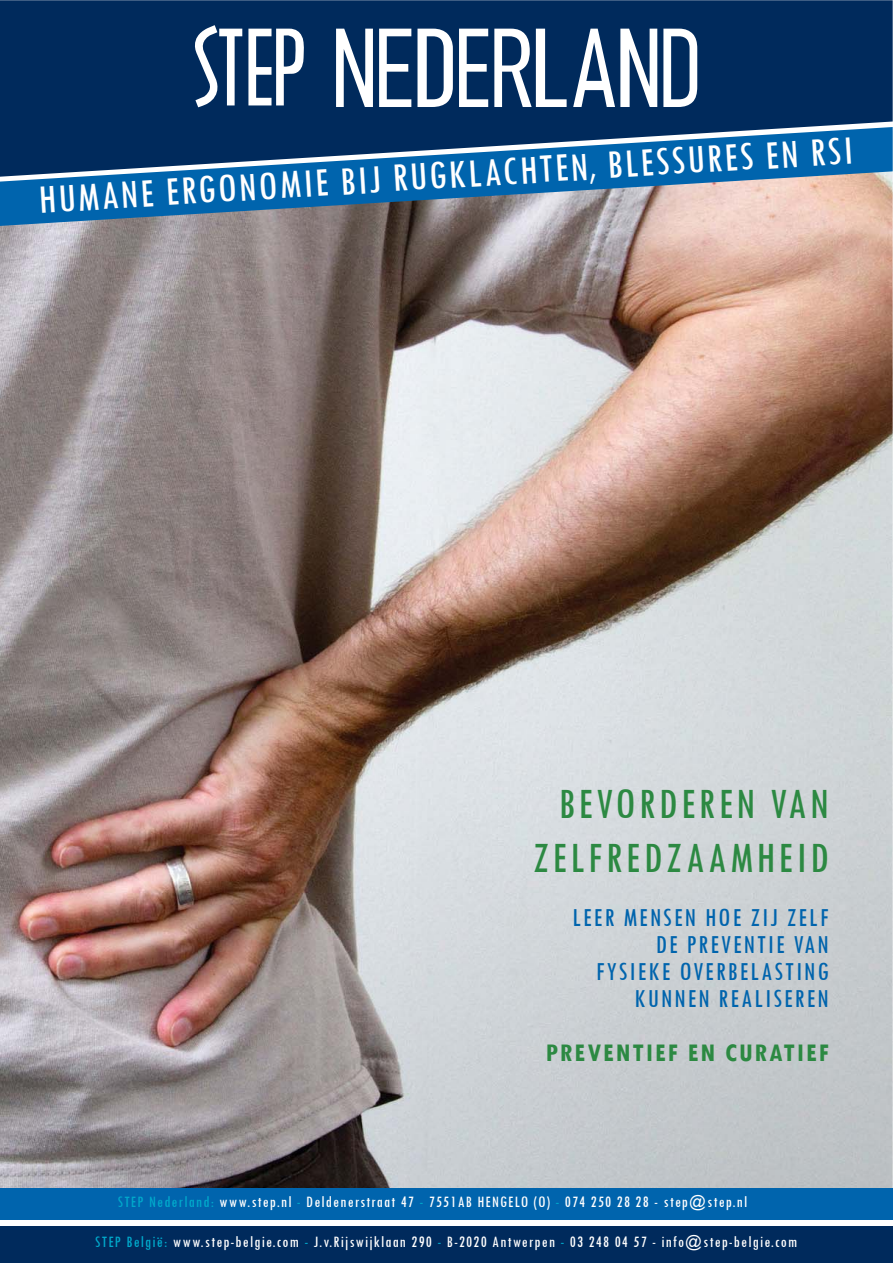
<style>
.page{position:relative;width:893px;height:1263px;background:#fff}
.page>*{position:absolute;margin:0;border:0;box-sizing:border-box;transform-origin:0 0}
.t1{font:condensed 45px/54px "Tw Cen";letter-spacing:.075em;color:#2c8942;text-align:center}
.t2{font:condensed 42px "Tw Cen";color:#fff}
.t3{font:condensed 27px/27px "Tw Cen";letter-spacing:.075em;color:#0064ad;text-align:right}
.t4{font:700 condensed 27px "Tw Cen";letter-spacing:.075em;color:#2c8942}
.t5{font:condensed 16.5px "Tw Cen";letter-spacing:.075em;color:#fff}
.s1{color:#00a9cb}
</style>
<div class="page">
<img style="left:0;top:226px;width:893px;height:962px">
<div style="left:0;top:1226px;width:893px;height:37px;background:#002a5c"></div>
<div style="left:0;top:1188px;width:893px;height:32px;background:#0064ad"></div>
<svg style="left:0;top:177px;width:893px;height:49px;background:#698ba8"></svg>
<svg style="left:0;top:0;width:893px;height:177px;background:#0a3c70"></svg>
<svg style="left:192px;top:25px;width:112px;height:82px"></svg>
<svg style="left:336px;top:29px;width:361px;height:78px"></svg>
<h2 class="t2" style="left:37px;top:182px;width:817px;rotate:-4deg">HUMANE ERGONOMIE BIJ RUGKLACHTEN, BLESSURES EN RSI</h2>
<h1 class="t1" style="left:533px;top:778px;width:298px">BEVORDEREN VAN<br>ZELFREDZAAMHEID</h1>
<h3 class="t3" style="left:572px;top:905px;width:258px">LEER MENSEN HOE ZIJ ZELF<br>DE PREVENTIE VAN<br>FYSIEKE OVERBELASTING<br>KUNNEN REALISEREN</h3>
<h3 class="t4" style="left:546px;top:1039px;width:285px">PREVENTIEF EN CURATIEF</h3>
<p class="t5" style="left:118px;top:1194px;width:631px"><span class="s1">STEP Nederland:</span> www.step.nl <span class="s1">-</span> Deldenerstraat 47 <span class="s1">-</span> 7551AB HENGELO (O) <span class="s1">-</span> 074 250 28 28 - step@step.nl</p>
<p class="t5" style="left:95px;top:1233px;width:703px"><span class="s1">STEP België:</span> www.step-belgie.com <span class="s1">-</span> J.v.Rijswijklaan 290 <span class="s1">-</span> B-2020 Antwerpen <span class="s1">-</span> 03 248 04 57 - info@step-belgie.com</p>
</div>
